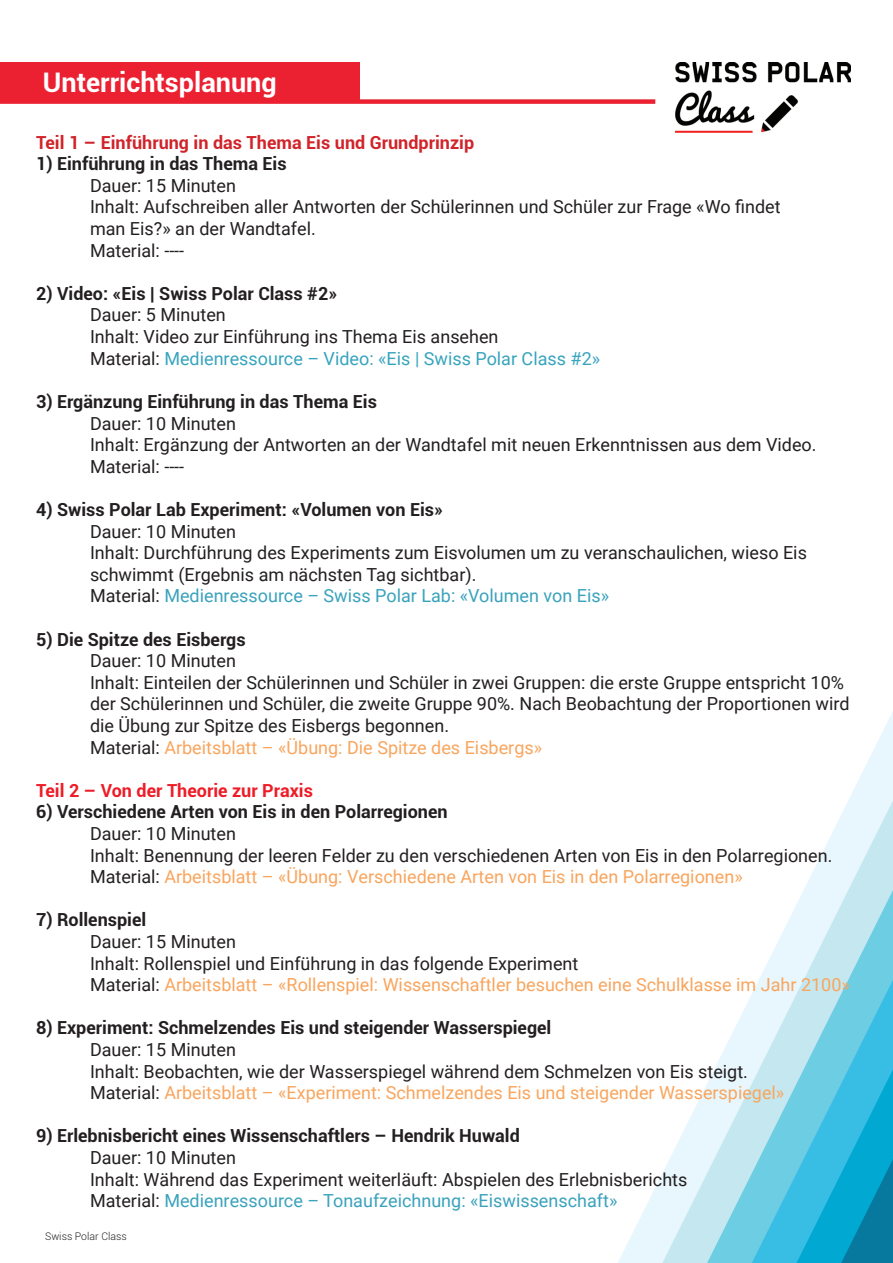
<style>
.page{position:relative;width:893px;height:1263px;background:#fff}
.page>*{position:absolute;margin:0;border:0;box-sizing:border-box;transform-origin:0 0}
.t1{font:700 27px "Roboto";color:#fff}
.t2{font:18px/21.6px "Roboto";color:#231f20}
.t3{font:700 18px "Roboto";color:#231f20}
.t4{font:700 18px "Roboto";color:#d1232a}
.t5{font:700 18px "Roboto";color:#ee1c27}
.t6{font:300 10.5px "Roboto";color:#231f20}
.s1{color:#37a4be}
.s2{color:#39a2bc}
.s3{color:#f9a55d}
</style>
<div class="page">
<svg style="left:618px;top:712px;width:275px;height:551px"></svg>
<svg style="left:662px;top:800px;width:231px;height:463px"></svg>
<svg style="left:707px;top:890px;width:186px;height:373px"></svg>
<svg style="left:752px;top:980px;width:141px;height:283px;background:#5dc4e0"></svg>
<div style="left:1px;top:62px;width:359px;height:41px;background:#eb2131"></div>
<div style="left:0;top:99px;width:655px;height:5px;background:#eb2131"></div>
<img style="left:675px;top:63px;width:176px;height:69px">
<h1 class="t1" style="left:43px;top:64px;width:235px">Unterrichtsplanung</h1>
<p class="t4" style="left:36px;top:130px;width:440px">Teil 1 – Einführung in das Thema Eis und Grundprinzip</p>
<p class="t3" style="left:36px;top:151px;width:252px">1) Einführung in das Thema Eis</p>
<p class="t2" style="left:90px;top:174px;width:692px">Dauer: 15 Minuten<br>Inhalt: Aufschreiben aller Antworten der Schülerinnen und Schüler zur Frage «Wo findet man Eis?» an der Wandtafel.<br>Material: ----</p>
<p class="t3" style="left:36px;top:281px;width:303px">2) Video: «Eis | Swiss Polar Class #2»</p>
<p class="t2" style="left:90px;top:304px;width:512px">Dauer: 5 Minuten<br>Inhalt: Video zur Einführung ins Thema Eis ansehen<br>Material: <span class="s1">Medienressource – Video: «Eis | Swiss Polar Class #2»</span></p>
<p class="t3" style="left:36px;top:389px;width:342px">3) Ergänzung Einführung in das Thema Eis</p>
<p class="t2" style="left:90px;top:412px;width:728px">Dauer: 10 Minuten<br>Inhalt: Ergänzung der Antworten an der Wandtafel mit neuen Erkenntnissen aus dem Video.<br>Material: ----</p>
<p class="t3" style="left:36px;top:497px;width:409px">4) Swiss Polar Lab Experiment: «Volumen von Eis»</p>
<p class="t2" style="left:90px;top:520px;width:718px">Dauer: 10 Minuten<br>Inhalt: Durchführung des Experiments zum Eisvolumen um zu veranschaulichen, wieso Eis schwimmt (Ergebnis am nächsten Tag sichtbar).<br>Material: <span class="s2">Medienressource – Swiss Polar Lab: «Volumen von Eis»</span></p>
<p class="t3" style="left:36px;top:626px;width:211px">5) Die Spitze des Eisbergs</p>
<p class="t2" style="left:90px;top:649px;width:761px">Dauer: 10 Minuten<br>Inhalt: Einteilen der Schülerinnen und Schüler in zwei Gruppen: die erste Gruppe entspricht 10% der Schülerinnen und Schüler, die zweite Gruppe 90%. Nach Beobachtung der Proportionen wird die Übung zur Spitze des Eisbergs begonnen.<br>Material: <span class="s3">Arbeitsblatt – «Übung: Die Spitze des Eisbergs»</span></p>
<p class="t5" style="left:36px;top:778px;width:279px">Teil 2 – Von der Theorie zur Praxis</p>
<p class="t3" style="left:36px;top:799px;width:413px">6) Verschiedene Arten von Eis in den Polarregionen</p>
<p class="t2" style="left:90px;top:822px;width:744px">Dauer: 10 Minuten<br>Inhalt: Benennung der leeren Felder zu den verschiedenen Arten von Eis in den Polarregionen.<br>Material: <span class="s3">Arbeitsblatt – «Übung: Verschiedene Arten von Eis in den Polarregionen»</span></p>
<p class="t3" style="left:36px;top:907px;width:112px">7) Rollenspiel</p>
<p class="t2" style="left:90px;top:930px;width:761px">Dauer: 15 Minuten<br>Inhalt: Rollenspiel und Einführung in das folgende Experiment<br>Material: <span class="s3">Arbeitsblatt – «Rollenspiel: Wissenschaftler besuchen eine Schulklasse im Jahr 2100»</span></p>
<p class="t3" style="left:36px;top:1015px;width:517px">8) Experiment: Schmelzendes Eis und steigender Wasserspiegel</p>
<p class="t2" style="left:90px;top:1038px;width:696px">Dauer: 15 Minuten<br>Inhalt: Beobachten, wie der Wasserspiegel während dem Schmelzen von Eis steigt.<br>Material: <span class="s3">Arbeitsblatt – «Experiment: Schmelzendes Eis und steigender Wasserspiegel»</span></p>
<p class="t3" style="left:36px;top:1123px;width:485px">9) Erlebnisbericht eines Wissenschaftlers – Hendrik Huwald</p>
<p class="t2" style="left:90px;top:1146px;width:599px">Dauer: 10 Minuten<br>Inhalt: Während das Experiment weiterläuft: Abspielen des Erlebnisberichts<br>Material: <span class="s2">Medienressource – Tonaufzeichnung: «Eiswissenschaft»</span></p>
<p class="t6" style="left:45px;top:1229px;width:83px">Swiss Polar Class</p>
</div>
